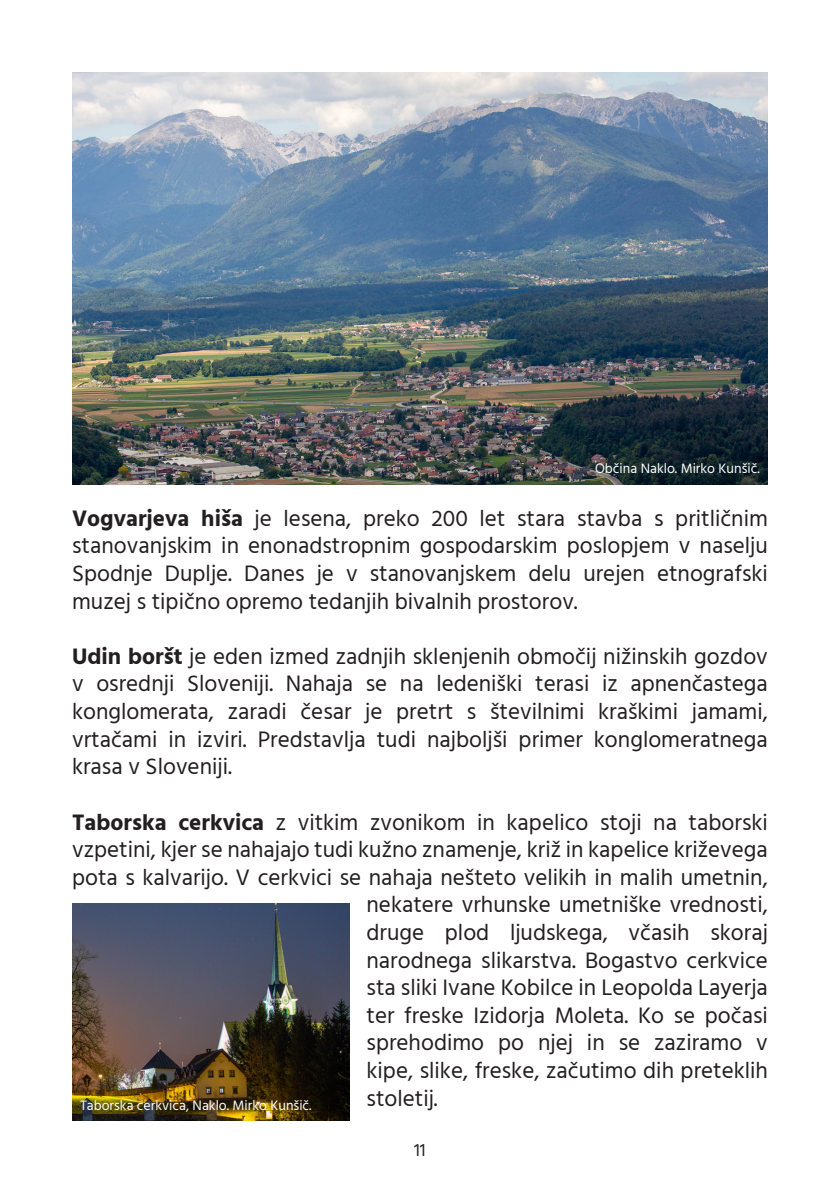
<style>
.page{position:relative;width:840px;height:1191px;background:#fff}
.page>*{position:absolute;margin:0;border:0;box-sizing:border-box;transform-origin:0 0}
.t1{font:23px/27.6px "Hind";color:#231f20;text-align:justify}
.t2{font:18px "Hind";color:#231f20}
.t3{font:14px "Hind";color:#fff}
.s1{font-weight:700}
</style>
<div class="page">
<img style="left:72px;top:903px;width:277px;height:217px">
<img style="left:72px;top:73px;width:695px;height:411px">
<p class="t3" style="left:595px;top:459px;width:166px">Občina Naklo. Mirko Kunšič.</p>
<p class="t1" style="left:72px;top:505px;width:697px"><span class="s1">Vogvarjeva hiša</span> je lesena, preko 200 let stara stavba s pritličnim stanovanjskim in enonadstropnim gospodarskim poslopjem v naselju Spodnje Duplje. Danes je v stanovanjskem delu urejen etnografski muzej s tipično opremo tedanjih bivalnih prostorov.</p>
<p class="t1" style="left:72px;top:643px;width:697px"><span class="s1">Udin boršt</span> je eden izmed zadnjih sklenjenih območij nižinskih gozdov v osrednji Sloveniji. Nahaja se na ledeniški terasi iz apnenčastega konglomerata, zaradi česar je pretrt s številnimi kraškimi jamami, vrtačami in izviri. Predstavlja tudi najboljši primer konglomeratnega krasa v Sloveniji.</p>
<p class="t1" style="left:72px;top:809px;width:697px"><span class="s1">Taborska cerkvica</span> z vitkim zvonikom in kapelico stoji na taborski</p>
<p class="t1" style="left:72px;top:837px;width:697px">vzpetini, kjer se nahajajo tudi kužno znamenje, križ in kapelice križevega</p>
<p class="t1" style="left:72px;top:864px;width:697px">pota s kalvarijo. V cerkvici se nahaja nešteto velikih in malih umetnin,</p>
<p class="t1" style="left:366px;top:892px;width:402px">nekatere vrhunske umetniške vrednosti,</p>
<p class="t1" style="left:366px;top:919px;width:402px">druge plod ljudskega, včasih skoraj</p>
<p class="t1" style="left:366px;top:947px;width:402px">narodnega slikarstva. Bogastvo cerkvice</p>
<p class="t1" style="left:366px;top:975px;width:402px">sta sliki Ivane Kobilce in Leopolda Layerja</p>
<p class="t1" style="left:366px;top:1002px;width:402px">ter freske Izidorja Moleta. Ko se počasi</p>
<p class="t1" style="left:366px;top:1030px;width:402px">sprehodimo po njej in se zaziramo v</p>
<p class="t1" style="left:366px;top:1057px;width:402px">kipe, slike, freske, začutimo dih preteklih</p>
<p class="t1" style="left:366px;top:1085px;width:73px">stoletij.</p>
<p class="t3" style="left:80px;top:1095px;width:233px">Taborska cerkvica, Naklo. Mirko Kunšič.</p>
<p class="t2" style="left:414px;top:1137px;width:13px">11</p>
</div>
